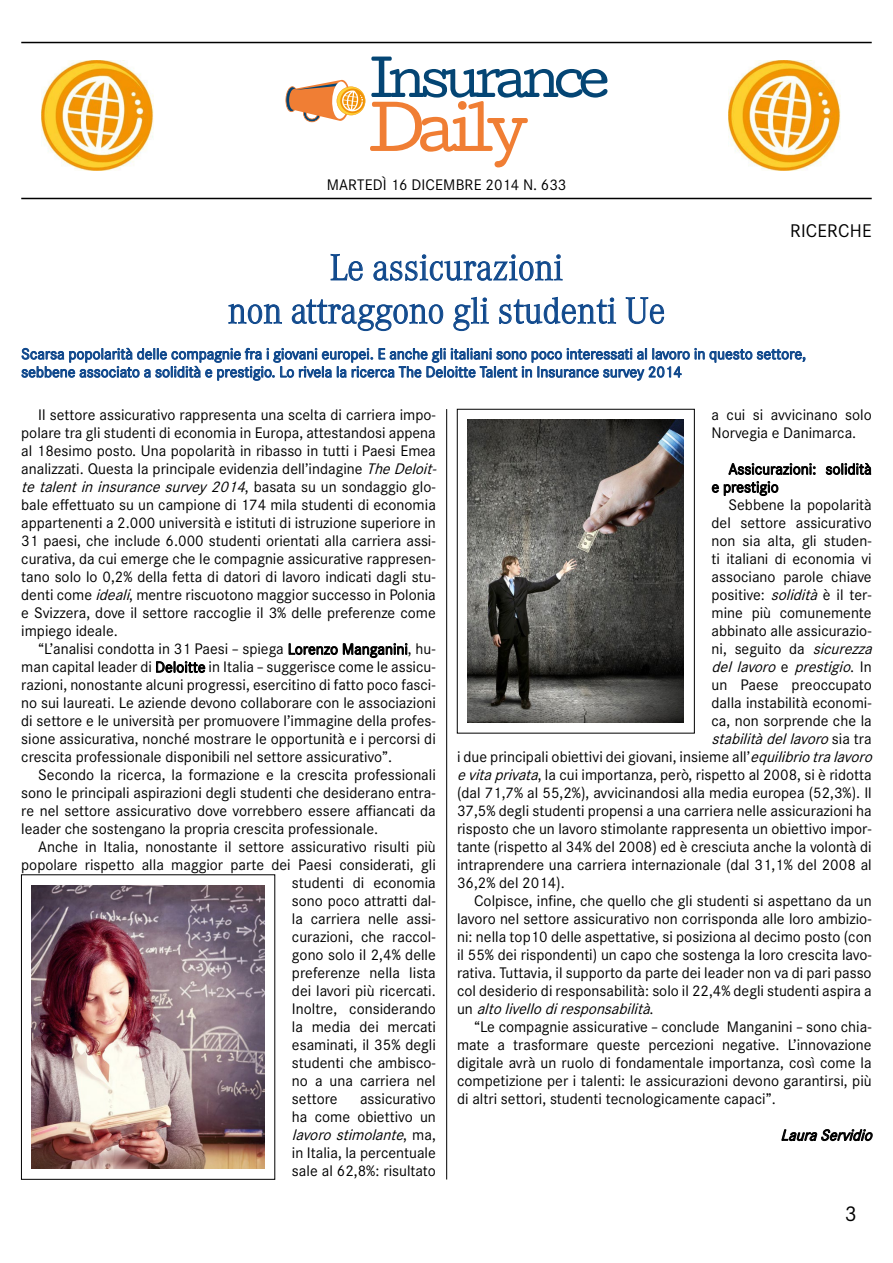
<style>
.page{position:relative;width:893px;height:1263px;background:#fff}
.page>*{position:absolute;margin:0;border:0;box-sizing:border-box;transform-origin:0 0}
.t1{font:300 36px/43.2px "Corporate A";color:#0f488c;text-align:center;scale:.95 1}
.t2{font:21px "Corporate S";color:#000}
.t3{font:18px "Corporate S";letter-spacing:.01em;color:#000}
.t4{font:15px/18px "Corporate S";color:#000}
.t5{font:15px/18px "Corporate S";color:#0f488c}
.t6{font:italic 15px "Corporate S";color:#000}
.s1{font-style:italic}
.s2{font-style:normal}
</style>
<div class="page">
<svg style="left:285px;top:57px;width:322px;height:110px"></svg>
<hr style="left:21px;top:42px;width:851px;height:1px;background:#000">
<hr style="left:21px;top:198px;width:851px;height:1px;background:#000">
<img style="left:42px;top:60px;width:112px;height:110px">
<img style="left:728px;top:60px;width:112px;height:110px">
<svg style="left:728px;top:463px;width:88px;height:12px"></svg>
<svg style="left:825px;top:463px;width:47px;height:12px"></svg>
<svg style="left:711px;top:481px;width:68px;height:15px"></svg>
<svg style="left:781px;top:1129px;width:92px;height:12px"></svg>
<svg style="left:288px;top:643px;width:120px;height:15px"></svg>
<svg style="left:156px;top:661px;width:50px;height:12px"></svg>
<hr style="left:446px;top:409px;width:1px;height:770px;background:#000">
<svg style="left:330px;top:254px;width:33px;height:27px"></svg>
<svg style="left:373px;top:254px;width:190px;height:27px"></svg>
<svg style="left:228px;top:303px;width:54px;height:21px"></svg>
<svg style="left:292px;top:299px;width:151px;height:32px"></svg>
<svg style="left:453px;top:296px;width:36px;height:35px"></svg>
<svg style="left:499px;top:296px;width:117px;height:29px"></svg>
<svg style="left:625px;top:297px;width:39px;height:27px"></svg>
<svg style="left:21px;top:347px;width:785px;height:34px"></svg>
<img style="left:32px;top:885px;width:232px;height:284px">
<img style="left:468px;top:420px;width:216px;height:303px">
<p class="t4" style="left:327px;top:176px;width:241px">MARTEDÌ 16 DICEMBRE 2014 N. 633</p>
<p class="t3" style="left:790px;top:220px;width:83px">RICERCHE</p>
<h1 class="t1" style="left:228px;top:246px;width:462px">Le assicurazioni<br>non attraggono gli studenti Ue</h1>
<p class="t5" style="left:21px;top:345px;width:786px">Scarsa popolarità delle compagnie fra i giovani europei. E anche gli italiani sono poco interessati al lavoro in questo settore, sebbene associato a solidità e prestigio. Lo rivela la ricerca The Deloitte Talent in Insurance survey 2014</p>
<p class="t4" style="left:21px;top:406px;width:421px;text-indent:17px">Il settore assicurativo rappresenta una scelta di carriera impo&shy;polare tra gli studenti di economia in Europa, attestandosi appena al 18esimo posto. Una popolarità in ribasso in tutti i Paesi Emea analizzati. Questa la principale evidenzia dell’indagine <span class="s1">TheDeloit&shy;tetalentininsurancesurvey2014</span>, b a s a t a s u u n s o n d a g g i o g l o - bale effettuato su un campione di 174 mila studenti di economia appartenenti a 2.000 università e istituti di istruzione superiore in 31 paesi, che include 6.000 studenti orientati alla carriera assi&shy;curativa, da cui emerge che le compagnie assicurative rappresen&shy;tano solo lo 0,2% della fetta di datori di lavoro indicati dagli stu&shy;denti come <span class="s1">ideali</span>, mentre riscuotono maggior successo in Polonia e Svizzera, dove il settore raccoglie il 3% delle preferenze come impiego ideale.</p>
<p class="t4" style="left:21px;top:640px;width:416px;text-align:justify;text-indent:17px">“L’analisi condotta in 31 Paesi – spiega Lorenzo Manganini, hu&shy;man capital leader di Deloitte in Italia – suggerisce come le assicu&shy;razioni, nonostante alcuni progressi, esercitino di fatto poco fasci&shy;no sui laureati. Le aziende devono collaborare con le associazioni di settore e le università per promuovere l’immagine della profes&shy;sione assicurativa, nonché mostrare le opportunità e i percorsi di crescita professionale disponibili nel settore assicurativo”.</p>
<p class="t4" style="left:21px;top:766px;width:416px;text-align:justify;text-indent:17px">Secondo la ricerca, la formazione e la crescita professionali sono le principali aspirazioni degli studenti che desiderano entra&shy;re nel settore assicurativo dove vorrebbero essere affiancati da leader che sostengano la propria crescita professionale.</p>
<p class="t4" style="left:38px;top:838px;width:399px">Anche in Italia, nonostante il settore assicurativo risulti più</p>
<p class="t4" style="left:21px;top:856px;width:416px">popolare rispetto alla maggior parte dei Paesi considerati, gli</p>
<p class="t4" style="left:292px;top:874px;width:145px">studenti di economia</p>
<p class="t4" style="left:292px;top:892px;width:145px">sono poco attratti dal-</p>
<p class="t4" style="left:292px;top:910px;width:145px">la carriera nelle assi-</p>
<p class="t4" style="left:292px;top:928px;width:145px">curazioni, che raccol-</p>
<p class="t4" style="left:292px;top:946px;width:145px">gono solo il 2,4% delle</p>
<p class="t4" style="left:292px;top:964px;width:145px">preferenze nella lista</p>
<p class="t4" style="left:292px;top:982px;width:145px">dei lavori più ricercati.</p>
<p class="t4" style="left:292px;top:1000px;width:145px">Inoltre, considerando</p>
<p class="t4" style="left:292px;top:1018px;width:145px">la media dei mercati</p>
<p class="t4" style="left:292px;top:1036px;width:145px">esaminati, il 35% degli</p>
<p class="t4" style="left:292px;top:1054px;width:145px">studenti che ambisco-</p>
<p class="t4" style="left:292px;top:1072px;width:145px">no a una carriera nel</p>
<p class="t4" style="left:292px;top:1090px;width:47px">settore</p>
<p class="t4" style="left:292px;top:1090px;width:145px;text-align:justify;text-indent:68px">assicurativo ha come obiettivo un <span class="s1">lavorostimolante</span>, m a , in Italia, la percentuale sale al 62,8%: risultato</p>
<p class="t4" style="left:711px;top:406px;width:162px">a cui si avvicinano solo<br>Norvegia e Danimarca.</p>
<p class="t4" style="left:711px;top:460px;width:162px;text-indent:17px">Assicurazioni: solidità e prestigio</p>
<p class="t4" style="left:729px;top:496px;width:145px">Sebbene la popolarità</p>
<p class="t4" style="left:711px;top:514px;width:162px">del settore assicurativo</p>
<p class="t4" style="left:711px;top:532px;width:162px">non sia alta, gli studen-</p>
<p class="t4" style="left:711px;top:550px;width:162px">ti italiani di economia vi</p>
<p class="t4" style="left:711px;top:568px;width:162px">associano parole chiave</p>
<p class="t4" style="left:711px;top:586px;width:162px">positive: <span class="s1">solidità</span> è il ter-</p>
<p class="t4" style="left:711px;top:604px;width:162px">mine più comunemente</p>
<p class="t4" style="left:711px;top:622px;width:162px">abbinato alle assicurazio-</p>
<p class="t4" style="left:711px;top:640px;width:166px">ni, seguito da <span class="s1">sicurezza</span></p>
<p class="t6" style="left:711px;top:658px;width:162px">del lavoro <span class="s2">e</span> prestigio<span class="s2">. I n</span></p>
<p class="t4" style="left:712px;top:676px;width:162px">un Paese preoccupato</p>
<p class="t4" style="left:712px;top:694px;width:162px">dalla instabilità economi-</p>
<p class="t4" style="left:712px;top:712px;width:162px">ca, non sorprende che la</p>
<p class="t6" style="left:711px;top:730px;width:162px">stabilitàdellavoro<span class="s2">s i a t r a</span></p>
<p class="t4" style="left:457px;top:748px;width:421px">i due principali obiettivi dei giovani, insieme all’<span class="s1">equilibriotralavoro</span></p>
<p class="t4" style="left:457px;top:766px;width:416px"><span class="s1">evitaprivata</span>, la cui importanza, però, rispetto al 2008, si è ridotta</p>
<p class="t4" style="left:457px;top:784px;width:416px">(dal 71,7% al 55,2%), avvicinandosi alla media europea (52,3%). Il</p>
<p class="t4" style="left:457px;top:802px;width:416px">37,5% degli studenti propensi a una carriera nelle assicurazioni ha</p>
<p class="t4" style="left:457px;top:820px;width:416px">risposto che un lavoro stimolante rappresenta un obiettivo impor-</p>
<p class="t4" style="left:457px;top:838px;width:416px">tante (rispetto al 34% del 2008) ed è cresciuta anche la volontà di</p>
<p class="t4" style="left:457px;top:856px;width:416px">intraprendere una carriera internazionale (dal 31,1% del 2008 al</p>
<p class="t4" style="left:457px;top:874px;width:109px">36,2% del 2014).</p>
<p class="t4" style="left:474px;top:892px;width:399px">Colpisce, infine, che quello che gli studenti si aspettano da un</p>
<p class="t4" style="left:457px;top:910px;width:416px">lavoro nel settore assicurativo non corrisponda alle loro ambizio-</p>
<p class="t4" style="left:457px;top:928px;width:416px">ni: nella top10 delle aspettative, si posiziona al decimo posto (con</p>
<p class="t4" style="left:457px;top:946px;width:416px">il 55% dei rispondenti) un capo che sostenga la loro crescita lavo-</p>
<p class="t4" style="left:457px;top:964px;width:416px">rativa. Tuttavia, il supporto da parte dei leader non va di pari passo</p>
<p class="t4" style="left:457px;top:982px;width:416px">col desiderio di responsabilità: solo il 22,4% degli studenti aspira a</p>
<p class="t6" style="left:457px;top:1000px;width:199px"><span class="s2">u n</span> altolivellodiresponsabilità<span class="s2">.</span></p>
<p class="t4" style="left:474px;top:1018px;width:399px">“Le compagnie assicurative – conclude Manganini – sono chia-</p>
<p class="t4" style="left:457px;top:1036px;width:416px">mate a trasformare queste percezioni negative. L’innovazione</p>
<p class="t4" style="left:457px;top:1054px;width:416px">digitale avrà un ruolo di fondamentale importanza, così come la</p>
<p class="t4" style="left:457px;top:1072px;width:416px">competizione per i talenti: le assicurazioni devono garantirsi, più</p>
<p class="t4" style="left:457px;top:1090px;width:320px">di altri settori, studenti tecnologicamente capaci”.</p>
<p class="t6" style="left:780px;top:1126px;width:98px">LauraServidio</p>
<h2 class="t2" style="left:845px;top:1201px;width:13px">3</h2>
</div>
